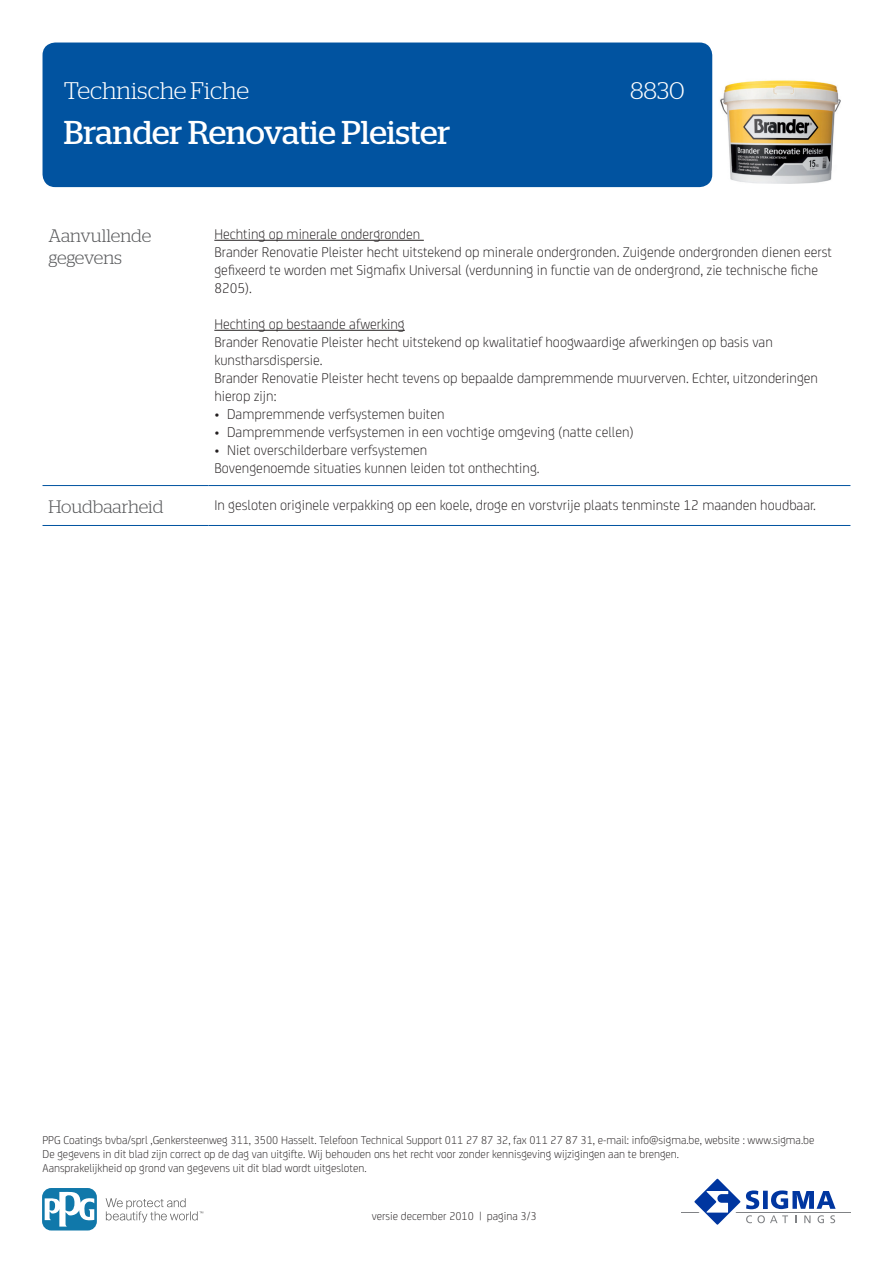
<style>
.page{position:relative;width:893px;height:1263px;background:#fff}
.page>*{position:absolute;margin:0;border:0;box-sizing:border-box;transform-origin:0 0}
.t1{font:33px "Stag";letter-spacing:-.005em;color:#fff}
.t2{font:300 24px "Stag";color:#fff}
.KOP{font:300 18px/21.6px "Stag";letter-spacing:-.005em;color:#57585a}
.BODY{font:300 15px/18px "FS Joey";color:#231f20}
.t3{font:300 12px/14.4px "FS Joey";color:#231f20}
</style>
<div class="page">
<div style="left:43px;top:43px;width:669px;height:144px;background:#0153a0;border-radius:13px"></div>
<hr style="left:681px;top:1211px;width:169px;height:1px;background:#808285">
<svg style="left:689px;top:1178px;width:147px;height:47px"></svg>
<svg style="left:106px;top:1198px;width:97px;height:24px"></svg>
<svg style="left:43px;top:1188px;width:54px;height:42px"></svg>
<svg style="left:45px;top:1191px;width:49px;height:35px"></svg>
<hr style="left:43px;top:485px;width:165px;height:1px;background:#0153a0">
<hr style="left:208px;top:485px;width:642px;height:1px;background:#0153a0">
<hr style="left:43px;top:525px;width:165px;height:1px;background:#0153a0">
<hr style="left:208px;top:525px;width:642px;height:1px;background:#0153a0">
<hr style="left:214px;top:240px;width:210px;height:1px;background:#231f20">
<hr style="left:214px;top:330px;width:191px;height:1px;background:#231f20">
<img style="left:720px;top:80px;width:121px;height:104px">
<h2 class="t2" style="left:64px;top:77px;width:187px">Technische Fiche</h2>
<h2 class="t2" style="left:630px;top:77px;width:56px">8830</h2>
<h1 class="t1" style="left:64px;top:114px;width:388px">Brander Renovatie Pleister</h1>
<p class="KOP" style="left:49px;top:225px;width:104px">Aanvullende gegevens</p>
<p class="BODY" style="left:214px;top:224px;width:619px">Hechting op minerale ondergronden<br>Brander Renovatie Pleister hecht uitstekend op minerale ondergronden. Zuigende ondergronden dienen eerst gefixeerd te worden met Sigmafix Universal (verdunning in functie van de ondergrond, zie technische fiche 8205).</p>
<p class="BODY" style="left:214px;top:314px;width:605px">Hechting op bestaande afwerking<br>Brander Renovatie Pleister hecht uitstekend op kwalitatief hoogwaardige afwerkingen op basis van kunstharsdispersie.<br>Brander Renovatie Pleister hecht tevens op bepaalde dampremmende muurverven. Echter, uitzonderingen hierop zijn:</p>
<p class="BODY" style="left:214px;top:404px;width:232px">• Dampremmende verfsystemen buiten</p>
<p class="BODY" style="left:214px;top:422px;width:421px">• Dampremmende verfsystemen in een vochtige omgeving (natte cellen)</p>
<p class="BODY" style="left:214px;top:440px;width:214px">• Niet overschilderbare verfsystemen</p>
<p class="BODY" style="left:214px;top:458px;width:327px">Bovengenoemde situaties kunnen leiden tot onthechting.</p>
<p class="KOP" style="left:49px;top:495px;width:116px">Houdbaarheid</p>
<p class="BODY" style="left:214px;top:495px;width:603px">In gesloten originele verpakking op een koele, droge en vorstvrije plaats tenminste 12 maanden houdbaar.</p>
<p class="t3" style="left:43px;top:1132px;width:773px">PPG Coatings bvba/sprl ,Genkersteenweg 311, 3500 Hasselt. Telefoon Technical Support 011 27 87 32, fax 011 27 87 31, e-mail: info@sigma.be, website : www.sigma.be<br>De gegevens in dit blad zijn correct op de dag van uitgifte. Wij behouden ons het recht voor zonder kennisgeving wijzigingen aan te brengen.<br>Aansprakelijkheid op grond van gegevens uit dit blad wordt uitgesloten.</p>
<p class="t3" style="left:372px;top:1208px;width:166px">versie december 2010 | pagina 3/3</p>
</div>
